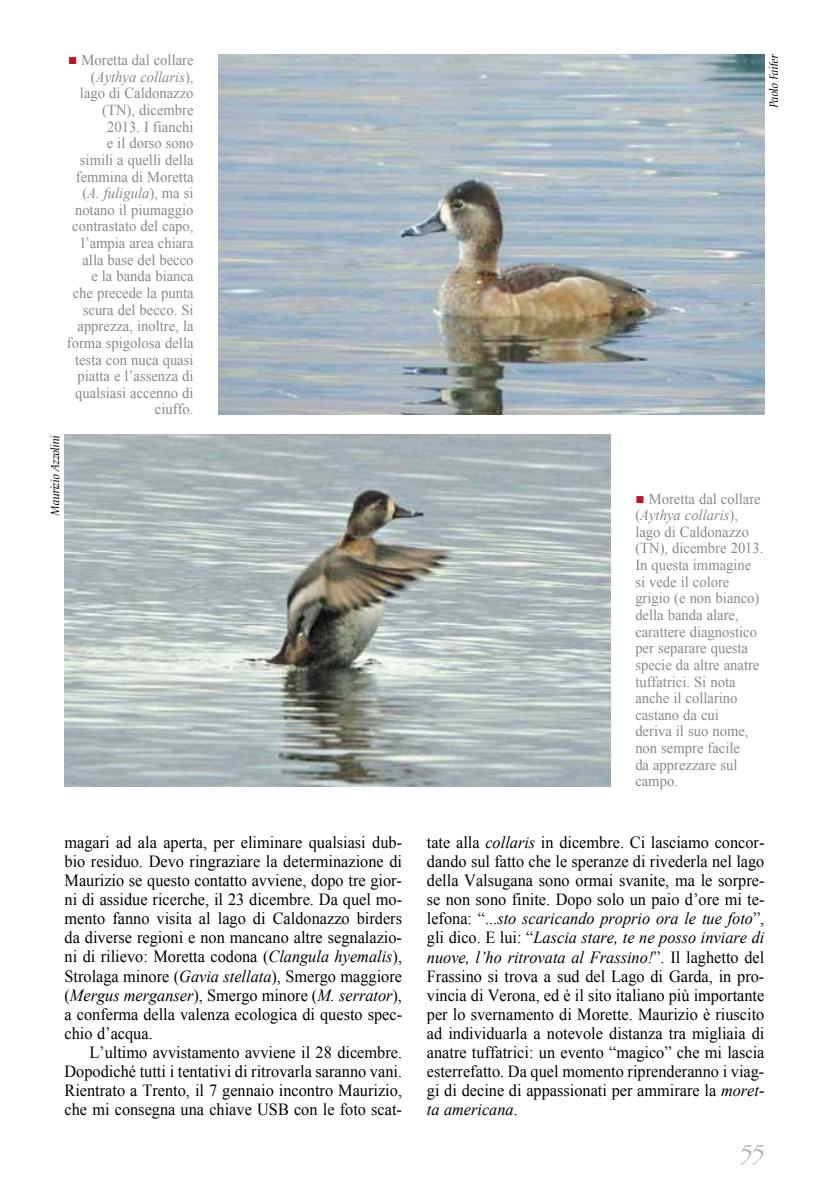
<style>
.page{position:relative;width:819px;height:1191px;background:#fff}
.page>*{position:absolute;margin:0;border:0;box-sizing:border-box;transform-origin:0 0}
.t1{font:24.5px "Papyrus";color:#b1b3b4}
.t2{font:16.97px/19.1px "Times New Roman";color:#000;text-align:justify;scale:.96 1}
.t3{font:15.22px/16.6px "Times New Roman";color:#87888a;text-align:right;scale:.96 1}
.t4{font:italic 11.38px "Christiana";color:#000;scale:.95 1}
.s1{color:#c50e1f}
.s2{font-style:italic}
</style>
<div class="page">
<img style="left:218px;top:55px;width:546px;height:360px">
<img style="left:64px;top:435px;width:546px;height:351px">
<p class="t4" style="left:48px;top:514px;width:86px;rotate:-90deg">Maurizio Azzolini</p>
<p class="t3" style="left:67px;top:51px;width:133px"><span class="s1">■</span> Moretta dal collare (<span class="s2">Aythya collaris</span>), lago di Caldonazzo (TN), dicembre<br>2013. I fianchi<br>e il dorso sono<br>simili a quelli della femmina di Moretta (<span class="s2">A. fuligula</span>), ma si notano il piumaggio contrastato del capo, l’ampia area chiara alla base del becco<br>e la banda bianca<br>che precede la punta scura del becco. Si apprezza, inoltre, la forma spigolosa della testa con nuca quasi piatta e l’assenza di qualsiasi accenno di ciuffo.</p>
<p class="t2" style="left:64px;top:832px;width:353px">magari ad ala aperta, per eliminare qualsiasi dub&shy;bio residuo. Devo ringraziare la determinazione di Maurizio se questo contatto avviene, dopo tre gior&shy;ni di assidue ricerche, il 23 dicembre. Da quel mo&shy;mento fanno visita al lago di Caldonazzo birders da diverse regioni e non mancano altre segnalazio&shy;ni di rilievo: Moretta codona (<span class="s2">Clangula hyemalis</span>), Strolaga minore (<span class="s2">Gavia stellata</span>), Smergo maggiore (<span class="s2">Mergus merganser</span>), Smergo minore (<span class="s2">M. serrator</span>), a conferma della valenza ecologica di questo spec&shy;chio d’acqua.</p>
<p class="t2" style="left:64px;top:1042px;width:353px;text-indent:25px">L’ultimo avvistamento avviene il 28 dicembre.<br>Dopodiché tutti i tentativi di ritrovarla saranno vani.<br>Rientrato a Trento, il 7 gennaio incontro Maurizio, che mi consegna una chiave USB con le foto scat-</p>
<p class="t4" style="left:767px;top:107px;width:57px;rotate:-90deg">Paolo Faifer</p>
<p class="t3" style="left:635px;top:490px;width:135px;text-align:left"><span class="s1">■</span> Moretta dal collare (<span class="s2">Aythya collaris</span>), lago di Caldonazzo (TN), dicembre 2013.<br>In questa immagine si vede il colore grigio (e non bianco) della banda alare, carattere diagnostico per separare questa specie da altre anatre tuffatrici. Si nota anche il collarino castano da cui<br>deriva il suo nome, non sempre facile<br>da apprezzare sul campo.</p>
<p class="t2" style="left:427px;top:832px;width:353px">tate alla <span class="s2">collaris</span> in dicembre. Ci lasciamo concor&shy;dando sul fatto che le speranze di rivederla nel lago della Valsugana sono ormai svanite, ma le sorpre&shy;se non sono finite. Dopo solo un paio d’ore mi te&shy;lefona: “...<span class="s2">sto scaricando proprio ora le tue foto</span>”, gli dico. E lui: “<span class="s2">Lascia stare, te ne posso inviare di nuove, l’ho ritrovata al Frassino!</span>”. Il laghetto del Frassino si trova a sud del Lago di Garda, in pro&shy;vincia di Verona, ed è il sito italiano più importante per lo svernamento di Morette. Maurizio è riuscito ad individuarla a notevole distanza tra migliaia di anatre tuffatrici: un evento “magico” che mi lascia esterrefatto. Da quel momento riprenderanno i viag&shy;gi di decine di appassionati per ammirare la <span class="s2">moret&shy;ta americana</span>.</p>
<h1 class="t1" style="left:740px;top:1138px;width:26px">55</h1>
</div>
